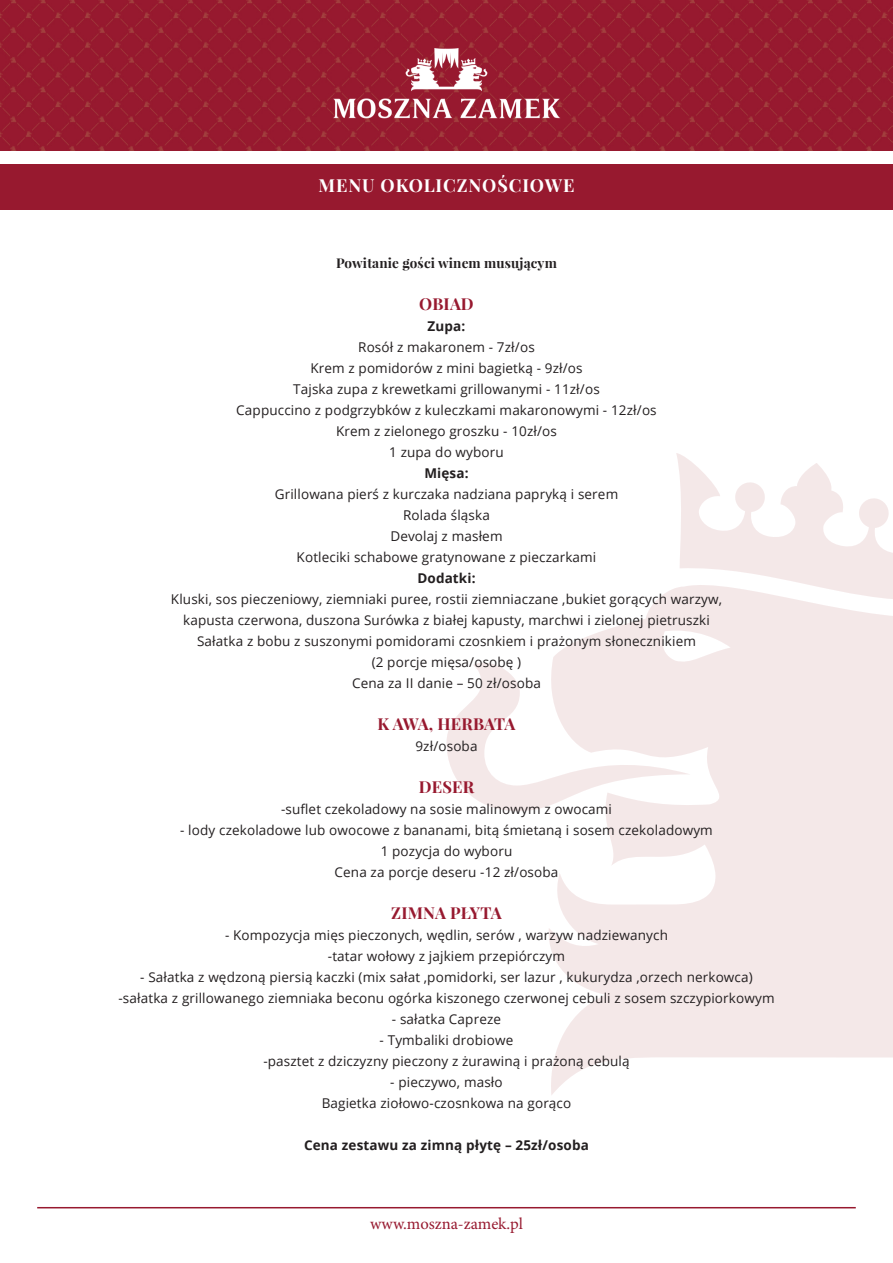
<style>
.page{position:relative;width:893px;height:1263px;background:#fff}
.page>*{position:absolute;margin:0;border:0;box-sizing:border-box;transform-origin:0 0}
.t1{font:700 18px "Playfair Display";letter-spacing:.05em;color:#fff}
.t2{font:700 16.5px "Playfair Display";letter-spacing:.005em;color:#97192f}
.t3{font:16.5px "Minion Pro";color:#97192f}
.t4{font:700 16.5px "Playfair Display";letter-spacing:-.025em;color:#97192f}
.t5{font:13.5px "Open Sans";letter-spacing:.01em;color:#231f20}
.t6{font:700 13.5px "Open Sans";letter-spacing:.01em;color:#231f20}
.t7{font:700 13.5px "Playfair Display";letter-spacing:.01em;color:#231f20}
</style>
<div class="page">
<img style="left:0;top:0;width:893px;height:151px">
<img style="left:303px;top:32px;width:287px;height:102px">
<hr style="left:37px;top:1207px;width:819px;height:1px;background:#97192f">
<div style="left:0;top:164px;width:893px;height:46px;background:#97192f"></div>
<svg style="left:446px;top:453px;width:447px;height:642px;fill:#f4e8e8"></svg>
<p class="t1" style="left:318px;top:174px;width:258px">MENU OKOLICZNOŚCIOWE</p>
<p class="t7" style="left:336px;top:254px;width:222px">Powitanie gości winem musującym</p>
<p class="t2" style="left:419px;top:293px;width:56px">OBIAD</p>
<p class="t6" style="left:428px;top:316px;width:39px">Zupa:</p>
<p class="t5" style="left:358px;top:338px;width:178px">Rosół z makaronem - 7zł/os</p>
<p class="t5" style="left:310px;top:359px;width:274px">Krem z pomidorów z mini bagietką - 9zł/os</p>
<p class="t5" style="left:293px;top:380px;width:308px">Tajska zupa z krewetkami grillowanymi - 11zł/os</p>
<p class="t5" style="left:236px;top:401px;width:422px">Cappuccino z podgrzybków z kuleczkami makaronowymi - 12zł/os</p>
<p class="t5" style="left:336px;top:422px;width:222px">Krem z zielonego groszku - 10zł/os</p>
<p class="t5" style="left:389px;top:443px;width:116px">1 zupa do wyboru</p>
<p class="t6" style="left:424px;top:463px;width:46px">Mięsa:</p>
<p class="t5" style="left:275px;top:485px;width:345px">Grillowana pierś z kurczaka nadziana papryką i serem</p>
<p class="t5" style="left:403px;top:506px;width:88px">Rolada śląska</p>
<p class="t5" style="left:390px;top:527px;width:114px">Devolaj z masłem</p>
<p class="t5" style="left:297px;top:548px;width:301px">Kotleciki schabowe gratynowane z pieczarkami</p>
<p class="t6" style="left:417px;top:568px;width:60px">Dodatki:</p>
<p class="t5" style="left:171px;top:590px;width:553px">Kluski, sos pieczeniowy, ziemniaki puree, rostii ziemniaczane ,bukiet gorących warzyw,</p>
<p class="t5" style="left:183px;top:611px;width:528px">kapusta czerwona, duszona Surówka z białej kapusty, marchwi i zielonej pietruszki</p>
<p class="t5" style="left:197px;top:632px;width:500px">Sałatka z bobu z suszonymi pomidorami czosnkiem i prażonym słonecznikiem</p>
<p class="t5" style="left:372px;top:653px;width:151px">(2 porcje mięsa/osobę )</p>
<p class="t5" style="left:352px;top:674px;width:190px">Cena za II danie – 50 zł/osoba</p>
<p class="t4" style="left:378px;top:713px;width:139px">K AWA, HERBATA</p>
<p class="t5" style="left:415px;top:737px;width:64px">9zł/osoba</p>
<p class="t2" style="left:419px;top:776px;width:57px">DESER</p>
<p class="t5" style="left:281px;top:800px;width:332px">-suflet czekoladowy na sosie malinowym z owocami</p>
<p class="t5" style="left:180px;top:821px;width:534px">- lody czekoladowe lub owocowe z bananami, bitą śmietaną i sosem czekoladowym</p>
<p class="t5" style="left:381px;top:842px;width:133px">1 pozycja do wyboru</p>
<p class="t5" style="left:335px;top:863px;width:225px">Cena za porcje deseru -12 zł/osoba</p>
<p class="t2" style="left:391px;top:902px;width:112px">ZIMNA PŁYTA</p>
<p class="t5" style="left:225px;top:926px;width:444px">- Kompozycja mięs pieczonych, wędlin, serów , warzyw nadziewanych</p>
<p class="t5" style="left:328px;top:947px;width:239px">-tatar wołowy z jajkiem przepiórczym</p>
<p class="t5" style="left:140px;top:968px;width:614px">- Sałatka z wędzoną piersią kaczki (mix sałat ,pomidorki, ser lazur , kukurydza ,orzech nerkowca)</p>
<p class="t5" style="left:118px;top:989px;width:658px">-sałatka z grillowanego ziemniaka beconu ogórka kiszonego czerwonej cebuli z sosem szczypiorkowym</p>
<p class="t5" style="left:392px;top:1010px;width:111px">- sałatka Capreze</p>
<p class="t5" style="left:380px;top:1031px;width:135px">- Tymbaliki drobiowe</p>
<p class="t5" style="left:263px;top:1052px;width:368px">-pasztet z dziczyzny pieczony z żurawiną i prażoną cebulą</p>
<p class="t5" style="left:390px;top:1073px;width:114px">- pieczywo, masło</p>
<p class="t5" style="left:322px;top:1094px;width:251px">Bagietka ziołowo-czosnkowa na gorąco</p>
<p class="t6" style="left:304px;top:1135px;width:286px">Cena zestawu za zimną płytę – 25zł/osoba</p>
<p class="t3" style="left:370px;top:1213px;width:154px">www.moszna-zamek.pl</p>
</div>
